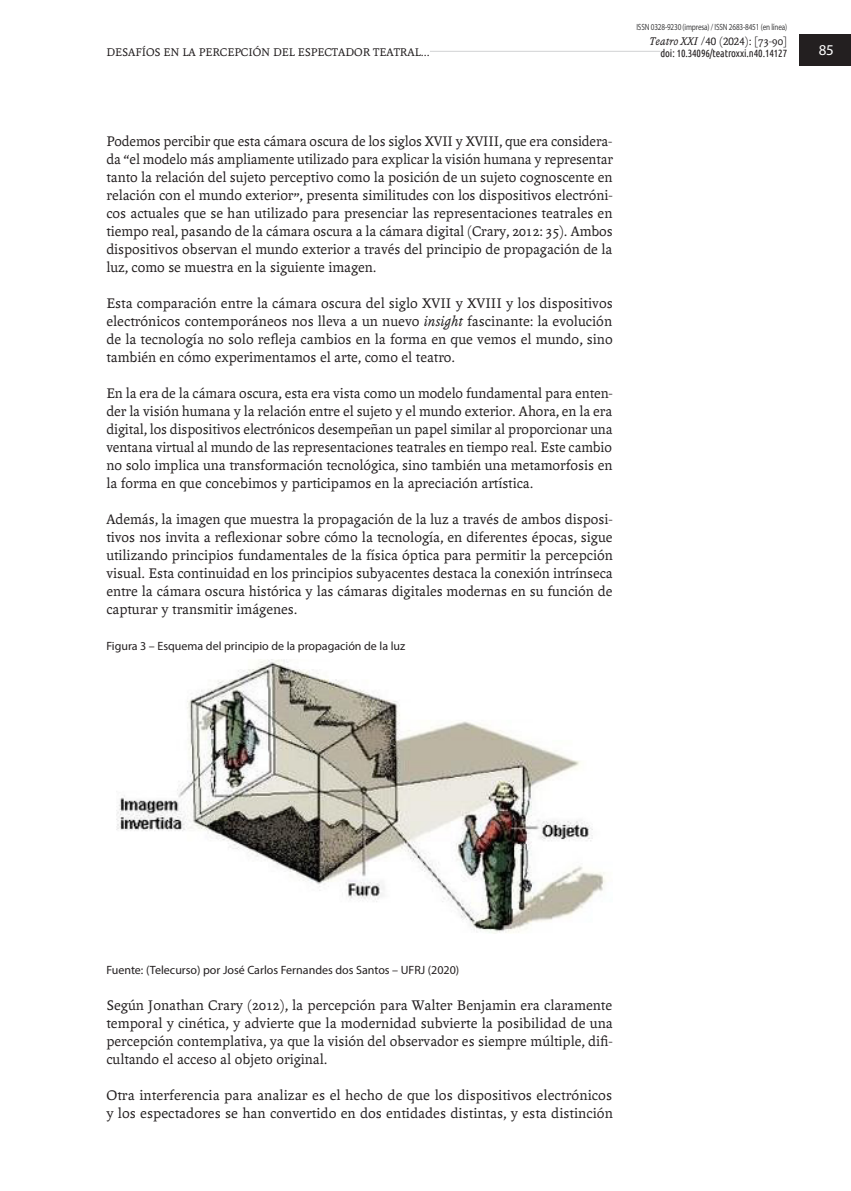
<style>
.page{position:relative;width:851px;height:1191px;background:#fff}
.page>*{position:absolute;margin:0;border:0;box-sizing:border-box;transform-origin:0 0}
.t1{font:15px/18px "Andralis ND Os F";color:#231f20;text-align:justify}
.t2{font:15px "Myriad Pro";color:#fff}
.t3{font:12px "Myriad Pro";color:#231f20}
.t4{font:12px "Andralis ND Os F";color:#231f20}
.t5{font:12px "Andralis NDSC";color:#231f20}
.t6{font:10.5px "Ubuntu Condensed";letter-spacing:-.01em;color:#231f20}
.t7{font:9px "Myriad Pro";letter-spacing:-.02em;color:#3e3e3f;scale:.8 1}
.s1{font-family:"Andralis ND Os F";font-style:italic}
.s2{font-family:"Andralis ND Os F"}
.s3{font-style:italic}
</style>
<div class="page">
<hr style="left:112px;top:51px;width:664px;height:1px;background:#d1d2d4">
<div style="left:660px;top:46px;width:127px;height:15px;background:#fff"></div>
<div style="left:799px;top:35px;width:51px;height:31px;background:#231f20"></div>
<div style="left:106px;top:45px;width:324px;height:15px;background:#fff"></div>
<img style="left:116px;top:659px;width:490px;height:274px">
<p class="t7" style="left:636px;top:22px;width:190px">ISSN 0328-9230 (impresa) / ISSN 2683-8451 (en línea)</p>
<p class="t5" style="left:649px;top:34px;width:139px"><span class="s1">Teatro XXI</span> /40 (2024): <span class="s2">[73-90]</span></p>
<p class="t4" style="left:106px;top:46px;width:325px">DESAFÍOS EN LA PERCEPCIÓN DEL ESPECTADOR TEATRAL...</p>
<p class="t6" style="left:660px;top:47px;width:128px">doi: 10.34096/teatroxxi.n40.14127</p>
<p class="t2" style="left:818px;top:41px;width:17px">85</p>
<p class="t1" style="left:106px;top:132px;width:508px">Podemos percibir que esta cámara oscura de los siglos XVII y XVIII, que era considera&shy;da “el modelo más ampliamente utilizado para explicar la visión humana y representar tanto la relación del sujeto perceptivo como la posición de un sujeto cognoscente en relación con el mundo exterior”, presenta similitudes con los dispositivos electróni&shy;cos actuales que se han utilizado para presenciar las representaciones teatrales en tiempo real, pasando de la cámara oscura a la cámara digital (Crary, 2012: 35). Ambos dispositivos observan el mundo exterior a través del principio de propagación de la luz, como se muestra en la siguiente imagen.</p>
<p class="t1" style="left:106px;top:294px;width:507px">Esta comparación entre la cámara oscura del siglo XVII y XVIII y los dispositivos electrónicos contemporáneos nos lleva a un nuevo <span class="s3">insight</span> fascinante: la evolución de la tecnología no solo refleja cambios en la forma en que vemos el mundo, sino también en cómo experimentamos el arte, como el teatro.</p>
<p class="t1" style="left:106px;top:384px;width:507px">En la era de la cámara oscura, esta era vista como un modelo fundamental para enten&shy;der la visión humana y la relación entre el sujeto y el mundo exterior. Ahora, en la era digital, los dispositivos electrónicos desempeñan un papel similar al proporcionar una ventana virtual al mundo de las representaciones teatrales en tiempo real. Este cambio no solo implica una transformación tecnológica, sino también una metamorfosis en la forma en que concebimos y participamos en la apreciación artística.</p>
<p class="t1" style="left:106px;top:510px;width:508px">Además, la imagen que muestra la propagación de la luz a través de ambos disposi&shy;tivos nos invita a reflexionar sobre cómo la tecnología, en diferentes épocas, sigue utilizando principios fundamentales de la física óptica para permitir la percepción visual. Esta continuidad en los principios subyacentes destaca la conexión intrínseca entre la cámara oscura histórica y las cámaras digitales modernas en su función de capturar y transmitir imágenes.</p>
<p class="t3" style="left:106px;top:638px;width:300px">Figura 3 – Esquema del principio de la propagación de la luz</p>
<p class="t3" style="left:106px;top:962px;width:354px">Fuente: (Telecurso) por José Carlos Fernandes dos Santos – UFRJ (2020)</p>
<p class="t1" style="left:106px;top:996px;width:508px">Según Jonathan Crary (2012), la percepción para Walter Benjamin era claramente temporal y cinética, y advierte que la modernidad subvierte la posibilidad de una percepción contemplativa, ya que la visión del observador es siempre múltiple, difi&shy;cultando el acceso al objeto original.</p>
<p class="t1" style="left:106px;top:1086px;width:508px">Otra interferencia para analizar es el hecho de que los dispositivos electrónicos y los espectadores se han convertido en dos entidades distintas, y esta distinción</p>
</div>
